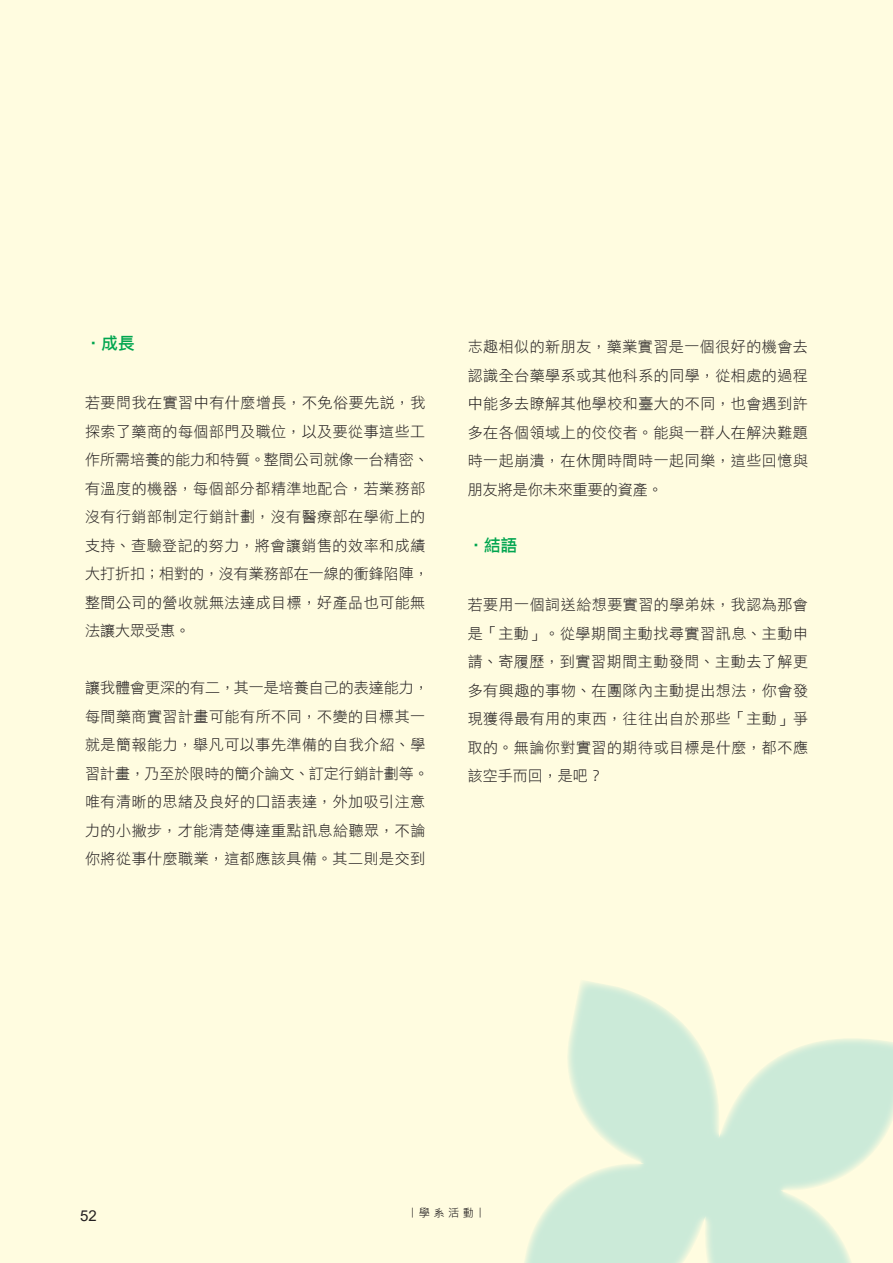
<style>
.page{position:relative;width:893px;height:1263px;background:#fffce0}
.page>*{position:absolute;margin:0;border:0;box-sizing:border-box;transform-origin:0 0}
.t1{font:16.5px "DF Li Hei W5 WIN BF";color:#00a54f}
.t2{font:15px/28.5px "DF Li Hei W3 WIN BF";letter-spacing:.035em;color:#231f20}
.t3{font:15px "Arial";color:#231f20}
.t4{font:11.25px "Microsoft Jheng Hei";letter-spacing:.3em;color:#231f20}
</style>
<div class="page">
<svg style="left:524px;top:981px;width:369px;height:282px;fill:#cbead8"></svg>
<p class="t1" style="left:85px;top:335px;width:51px">•成長</p>
<p class="t2" style="left:85px;top:388px;width:345px">若要問我在實習中有什麼增長，不免俗要先說，我探索了藥商的每個部門及職位，以及要從事這些工作所需培養的能力和特質。整間公司就像一台精密、有溫度的機器，每個部分都精準地配合，若業務部沒有行銷部制定行銷計劃，沒有醫療部在學術上的支持、查驗登記的努力，將會讓銷售的效率和成績大打折扣；相對的，沒有業務部在一線的衝鋒陷陣，整間公司的營收就無法達成目標，好產品也可能無法讓大眾受惠。</p>
<p class="t2" style="left:85px;top:673px;width:345px">讓我體會更深的有二，其一是培養自己的表達能力，每間藥商實習計畫可能有所不同，不變的目標其一就是簡報能力，舉凡可以事先準備的自我介紹、學習計畫，乃至於限時的簡介論文、訂定行銷計劃等。唯有清晰的思緒及良好的口語表達，外加吸引注意力的小撇步，才能清楚傳達重點訊息給聽眾，不論你將從事什麼職業，這都應該具備。其二則是交到</p>
<p class="t2" style="left:468px;top:332px;width:342px;text-align:justify">志趣相似的新朋友，藥業實習是一個很好的機會去認識全台藥學系或其他科系的同學，從相處的過程中能多去瞭解其他學校和臺大的不同，也會遇到許多在各個領域上的佼佼者。能與一群人在解決難題時一起崩潰，在休閒時間時一起同樂，這些回憶與朋友將是你未來重要的資產。</p>
<p class="t1" style="left:468px;top:537px;width:51px">•結語</p>
<p class="t2" style="left:468px;top:590px;width:342px;text-align:justify">若要用一個詞送給想要實習的學弟妹，我認為那會是「主動」。從學期間主動找尋實習訊息、主動申請、寄履歷，到實習期間主動發問、主動去了解更多有興趣的事物、在團隊內主動提出想法，你會發現獲得最有用的東西，往往出自於那些「主動」爭取的。無論你對實習的期待或目標是什麼，都不應該空手而回，是吧？</p>
<p class="t3" style="left:80px;top:1205px;width:18px">52</p>
<p class="t4" style="left:410px;top:1205px;width:75px">ￜ學系活動ￜ</p>
</div>
